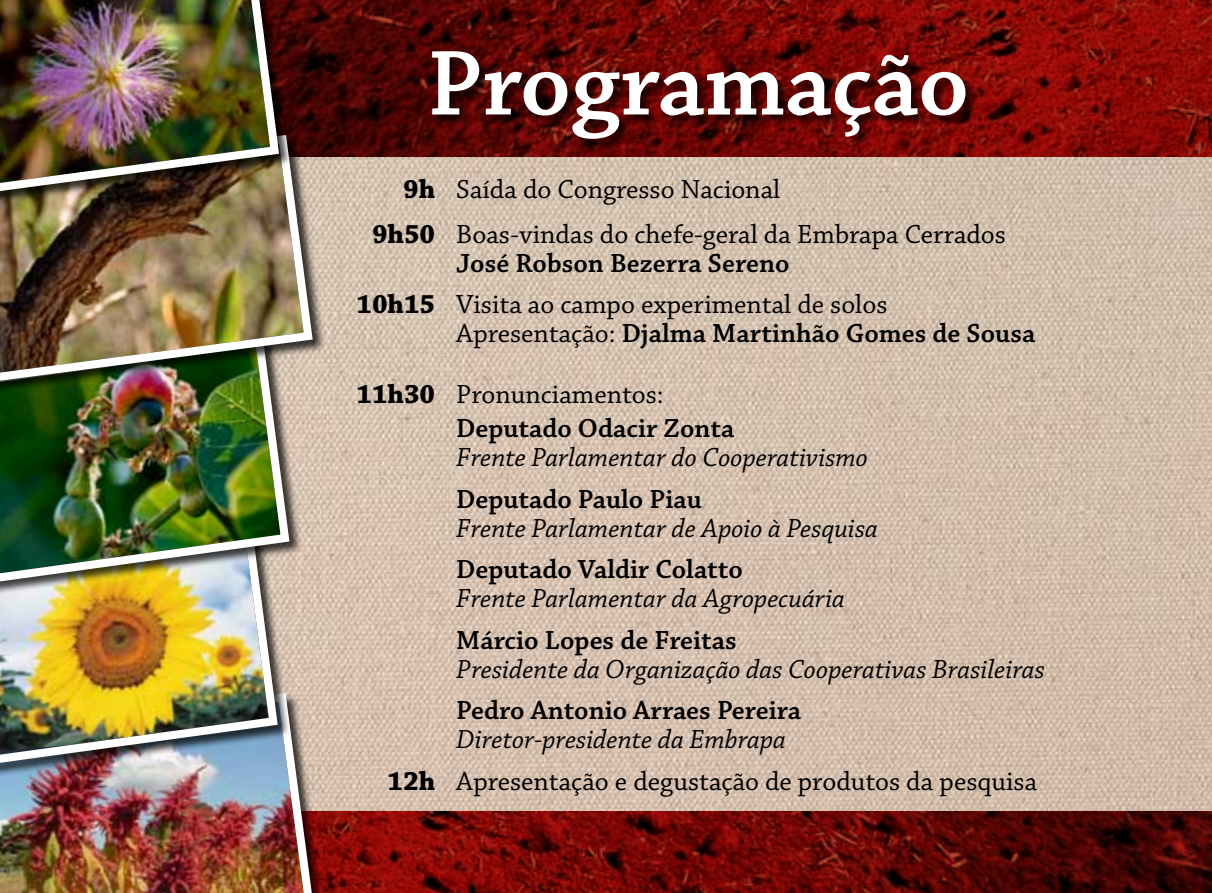
<style>
.page{position:relative;width:1212px;height:893px;background:#fff}
.page>*{position:absolute;margin:0;border:0;box-sizing:border-box;transform-origin:0 0}
.t1{font:600 97.2px "Chaparral Pro";letter-spacing:-.005em;color:#fff}
.t2{font:27.68px/41.6px "Chaparral Pro";color:#000}
.t3{font:italic 27.68px "Chaparral Pro";color:#000}
.t4{font:600 27.68px "Chaparral Pro";color:#000}
.s1{font-weight:700}
.s2{font-weight:600}
.s3{font-style:italic}
</style>
<div class="page">
<img style="left:372px;top:157px;width:840px;height:655px">
<img style="left:417px;top:812px;width:795px;height:81px">
<img style="left:372px;top:0;width:840px;height:157px">
<svg style="left:377px;top:689px;width:40px;height:204px;background:#bb776c"></svg>
<img style="left:0;top:517px;width:377px;height:376px">
<img style="left:0;top:0;width:372px;height:708px">
<div style="left:431px;top:51px;width:548px;height:102px;background:#000;opacity:.75"></div>
<h1 class="t1" style="left:427px;top:29px;width:543px">Programação</h1>
<p class="t2" style="left:372px;top:168px;width:635px;line-height:44.8px;text-indent:31px"><span class="s1">9h</span> Saída do Congresso Nacional<br><span class="s1">9h50</span> Boas-vindas do chefe-geral da Embrapa Cerrados</p>
<p class="t2" style="left:356px;top:243px;width:532px;text-align:center"><span class="s2">José Robson Bezerra Sereno<br></span><span class="s1">10h15</span> Visita ao campo experimental de solos</p>
<p class="t2" style="left:356px;top:304px;width:680px;line-height:60.5px;text-indent:100px">Apresentação: <span class="s2">Djalma Martinhão Gomes de Sousa<br></span><span class="s1">11h30</span> Pronunciamentos:</p>
<p class="t4" style="left:456px;top:413px;width:280px">Deputado Odacir Zonta</p>
<p class="t3" style="left:456px;top:442px;width:413px">Frente Parlamentar do Cooperativismo</p>
<p class="t4" style="left:456px;top:483px;width:247px">Deputado Paulo Piau</p>
<p class="t3" style="left:456px;top:513px;width:423px">Frente Parlamentar de Apoio à Pesquisa</p>
<p class="t4" style="left:456px;top:554px;width:288px">Deputado Valdir Colatto</p>
<p class="t3" style="left:456px;top:583px;width:390px">Frente Parlamentar da Agropecuária</p>
<p class="t4" style="left:456px;top:624px;width:282px">Márcio Lopes de Freitas</p>
<p class="t3" style="left:456px;top:654px;width:590px">Presidente da Organização das Cooperativas Brasileiras</p>
<p class="t4" style="left:456px;top:695px;width:346px">Pedro Antonio Arraes Pereira</p>
<p class="t2" style="left:388px;top:720px;width:651px;text-indent:69px"><span class="s3">Diretor-presidente da Embrapa<br></span><span class="s1">12h</span> Apresentação e degustação de produtos da pesquisa</p>
</div>
